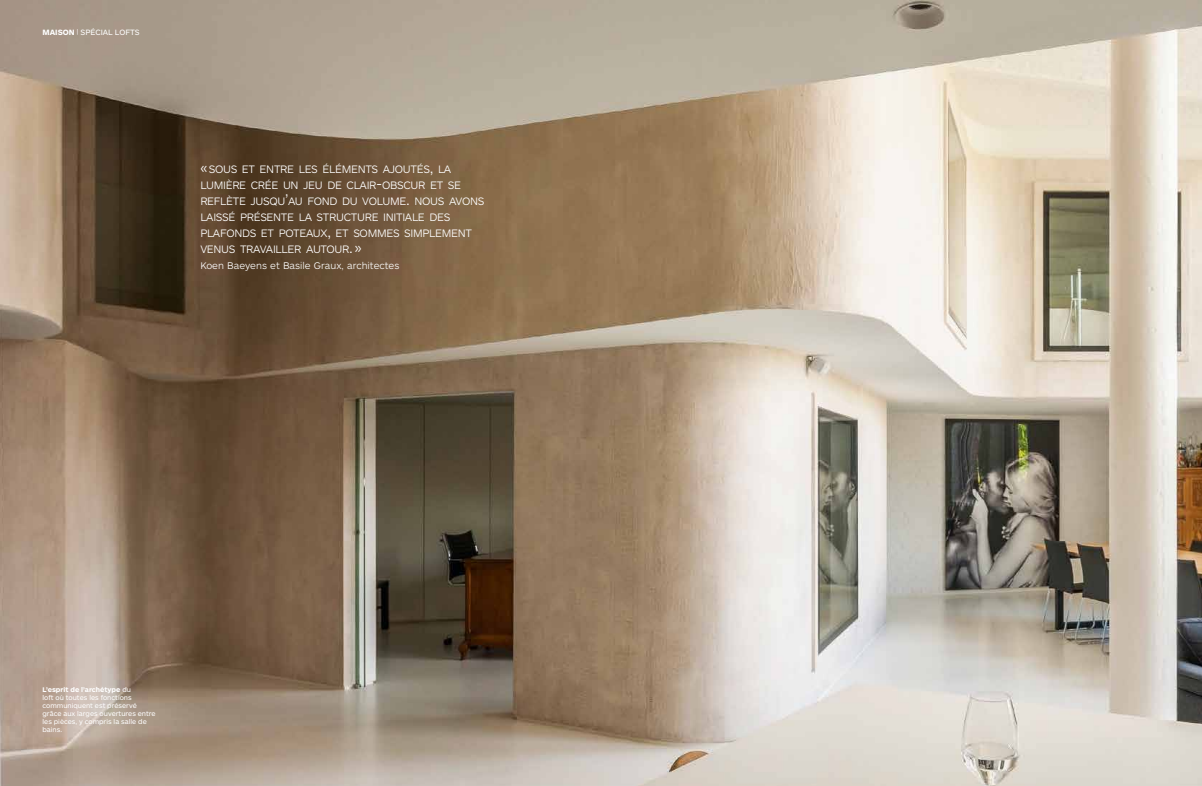
<style>
.page{position:relative;width:1202px;height:786px;background:#fff}
.page>*{position:absolute;margin:0;border:0;box-sizing:border-box;transform-origin:0 0}
.t1{font:300 11.2px/16px "ARS Maquette";letter-spacing:-.03em;color:#fff}
.t2{font:300 10px "ARS Maquette";color:#fff}
.t3{font:8px "ARS Maquette";color:#fff}
.t4{font:7px/8px "ARS Maquette";color:#fff}
.s1{font-weight:700}
.s2{font-size:7px}
.s3{font-size:16px}
</style>
<div class="page">
<img style="left:0;top:0;width:1202px;height:785px">
<p class="t3" style="left:43px;top:27px;width:99px"><span class="s1">MAISON</span> <span class="s2">|</span> SPÉCIAL LOFTS</p>
<p class="t1" style="left:200px;top:160px;width:286px"><span class="s3">«</span>SOUS ET ENTRE LES ÉLÉMENTS AJOUTÉS<span class="s3">,</span> LA LUMIÈRE CRÉE UN JEU DE CLAIR<span class="s3">-</span>OBSCUR ET SE REFLÈTE JUSQU<span class="s3">’</span>AU FOND DU VOLUME<span class="s3">.</span> NOUS AVONS LAISSÉ PRÉSENTE LA STRUCTURE INITIALE DES PLAFONDS ET POTEAUX<span class="s3">,</span> ET SOMMES SIMPLEMENT VENUS TRAVAILLER AUTOUR<span class="s3">.»</span></p>
<p class="t2" style="left:200px;top:259px;width:201px">Koen Baeyens et Basile Graux, architectes</p>
<p class="t4" style="left:43px;top:684px;width:115px"><span class="s1">L’esprit de l’archétype</span> du<br>loft où toutes les fonctions communiquent est préservé grâce aux larges ouvertures entre les pièces, y compris la salle de bains.</p>
</div>
